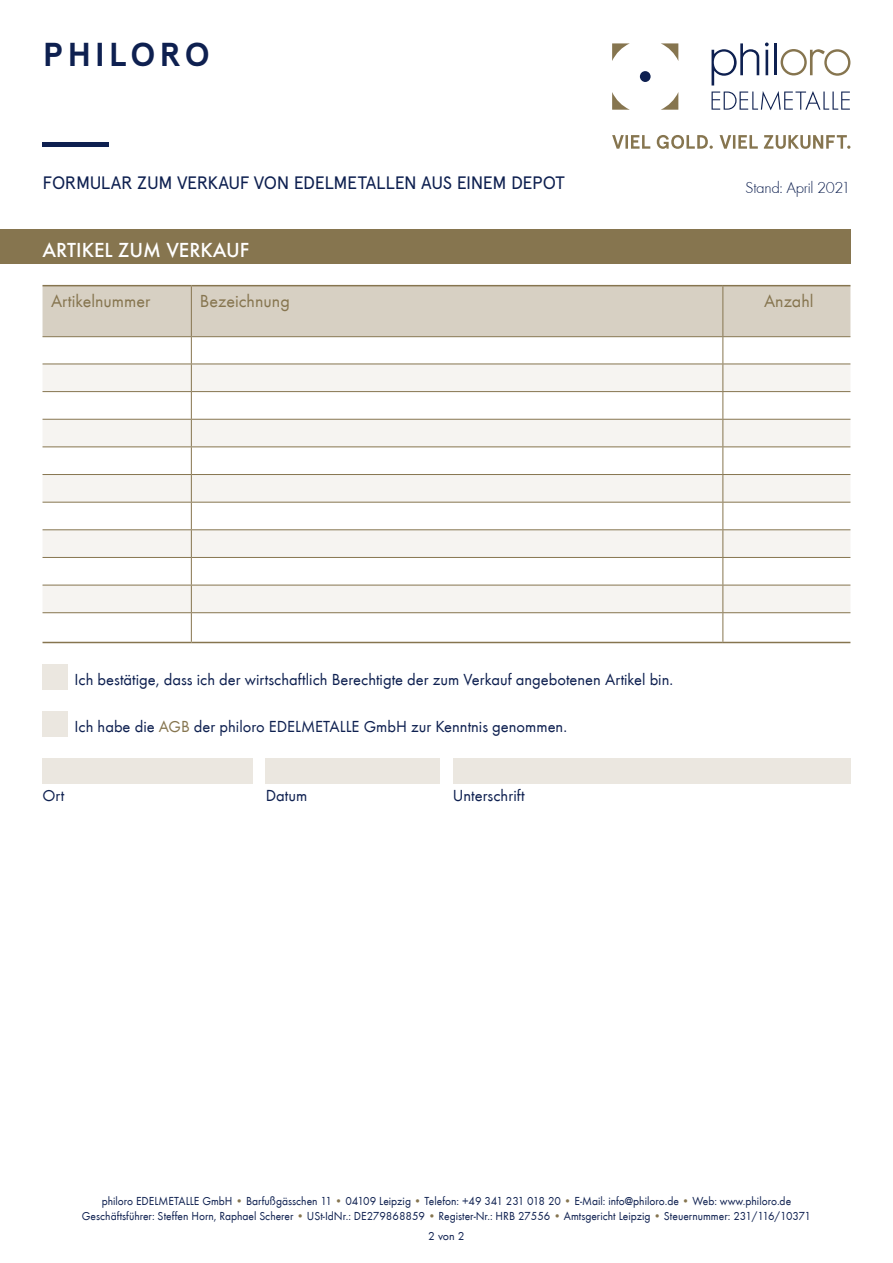
<style>
.page{position:relative;width:893px;height:1263px;background:#fff}
.page>*{position:absolute;margin:0;border:0;box-sizing:border-box;transform-origin:0 0}
.t1{font:700 33.15px "Apercu";letter-spacing:.115em;color:#0e2050}
.FOM_UE_white_14pt{font:500 21px "Futura T";color:#fff}
.t2{font:18px "Apercu";letter-spacing:-.03em;color:#0e2050}
.FOM_ft_blue_11pt{font:18px "Futura T";color:#86754f}
.FOM_ft_blue_11pt-2{font:16.5px "Futura T";color:#0e2050}
.t3{font:16.5px "Futura T Ligh";letter-spacing:-.02em;color:#0e2050}
.t4{font:12px/15px "Futura T";color:#0e2050;text-align:center;scale:.96 1}
.t5{font:12px "Futura T";color:#0e2050}
.s1{color:#86754f}
</style>
<div class="page">
<hr style="left:43px;top:143px;width:66px;height:4px;background:#0e2050">
<svg style="left:612px;top:135px;width:238px;height:14px"></svg>
<svg style="left:711px;top:43px;width:139px;height:67px"></svg>
<svg style="left:661px;top:93px;width:17px;height:17px"></svg>
<svg style="left:612px;top:92px;width:18px;height:18px"></svg>
<svg style="left:612px;top:43px;width:18px;height:18px"></svg>
<svg style="left:661px;top:43px;width:17px;height:17px"></svg>
<div style="left:640px;top:71px;width:11px;height:11px;background:#0e2050;border-radius:50%"></div>
<div style="left:0;top:230px;width:850px;height:34px;background:#86754f"></div>
<hr style="left:43px;top:642px;width:148px;height:1px;background:#86754f">
<hr style="left:191px;top:642px;width:532px;height:1px;background:#86754f">
<hr style="left:723px;top:642px;width:127px;height:1px;background:#86754f">
<hr style="left:43px;top:285px;width:148px;height:1px;background:#86754f">
<hr style="left:191px;top:285px;width:532px;height:1px;background:#86754f">
<hr style="left:723px;top:285px;width:127px;height:1px;background:#86754f">
<svg style="left:43px;top:286px;width:807px;height:356px"></svg>
<div style="left:43px;top:664px;width:25px;height:26px;background:#ebe7e0"></div>
<div style="left:43px;top:711px;width:25px;height:26px;background:#ebe7e0"></div>
<div style="left:43px;top:758px;width:210px;height:25px;background:#ebe7e0"></div>
<div style="left:266px;top:758px;width:174px;height:25px;background:#ebe7e0"></div>
<div style="left:453px;top:758px;width:397px;height:25px;background:#ebe7e0"></div>
<h1 class="t1" style="left:43px;top:34px;width:169px">PHILORO</h1>
<h3 class="t2" style="left:43px;top:172px;width:524px">FORMULAR ZUM VERKAUF VON EDELMETALLEN AUS EINEM DEPOT</h3>
<h3 class="t3" style="left:745px;top:179px;width:107px">Stand: April 2021</h3>
<p class="FOM_UE_white_14pt" style="left:43px;top:237px;width:208px">ARTIKEL ZUM VERKAUF</p>
<p class="FOM_ft_blue_11pt" style="left:51px;top:291px;width:101px">Artikelnummer</p>
<p class="FOM_ft_blue_11pt" style="left:200px;top:291px;width:91px">Bezeichnung</p>
<p class="FOM_ft_blue_11pt" style="left:764px;top:291px;width:51px">Anzahl</p>
<p class="FOM_ft_blue_11pt-2" style="left:74px;top:670px;width:600px">Ich bestätige, dass ich der wirtschaftlich Berechtigte der zum Verkauf angebotenen Artikel bin.</p>
<p class="FOM_ft_blue_11pt-2" style="left:74px;top:717px;width:494px">Ich habe die <span class="s1">AGB</span> der philoro EDELMETALLE GmbH zur Kenntnis genommen.</p>
<p class="FOM_ft_blue_11pt-2" style="left:43px;top:786px;width:23px">Ort</p>
<p class="FOM_ft_blue_11pt-2" style="left:266px;top:786px;width:43px">Datum</p>
<p class="FOM_ft_blue_11pt-2" style="left:453px;top:786px;width:73px">Unterschrift</p>
<p class="t4" style="left:82px;top:1194px;width:761px">philoro EDELMETALLE GmbH <span class="s1">•</span> Barfußgässchen 11 <span class="s1">•</span> 04109 Leipzig <span class="s1">•</span> Telefon: +49 341 231 018 20 <span class="s1">•</span> E-Mail: info@philoro.de <span class="s1">•</span> Web: www.philoro.de<br>Geschäftsführer: Steffen Horn, Raphael Scherer <span class="s1">•</span> USt-IdNr.: DE279868859 <span class="s1">•</span> Register-Nr.: HRB 27556 <span class="s1">•</span> Amtsgericht Leipzig <span class="s1">•</span> Steuernummer: 231/116/10371</p>
<p class="t5" style="left:428px;top:1229px;width:38px">2 von 2</p>
</div>
